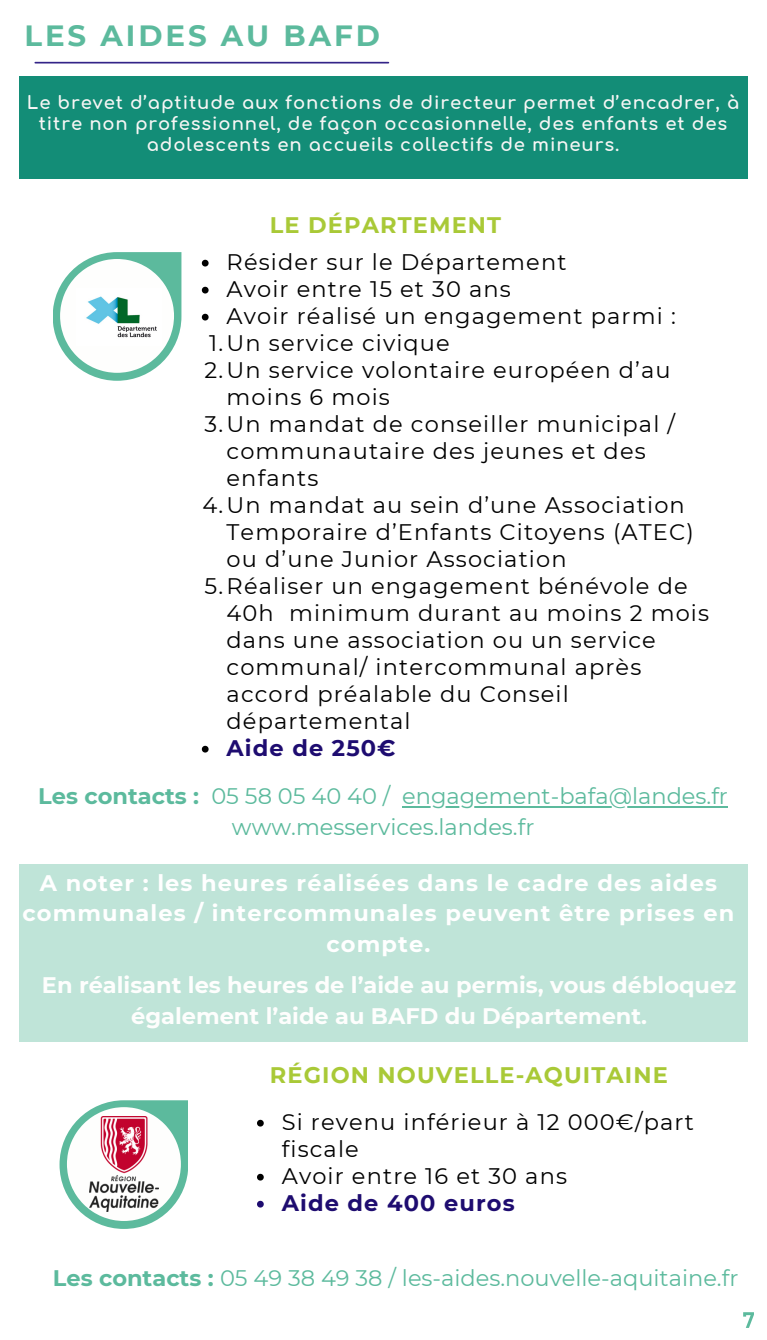
<style>
.page{position:relative;width:767px;height:1340px;background:#fff}
.page>*{position:absolute;margin:0;border:0;box-sizing:border-box;transform-origin:0 0}
.t1{font:700 29.25px "Montserrat";letter-spacing:.1em;color:#5cba9d}
.t2{font:22.5px/27px "Montserrat";letter-spacing:.05em;color:#000}
.t3{font:22.5px "Montserrat";color:#5cba9d}
.t4{font:700 22.5px/30.4px "Montserrat";letter-spacing:.05em;color:#fff;text-align:center}
.t5{font:700 22.5px/30.4px "Montserrat";color:#fefefd;text-align:center}
.t6{font:700 22.5px "Montserrat";letter-spacing:.05em;color:#a9c937}
.t7{font:700 22.5px "Montserrat";letter-spacing:.05em;color:#1e0c70}
.t8{font:700 18px/20.9px "Comfortaa";letter-spacing:.05em;color:#f7f6f5;text-align:center}
.s1{font-weight:700}
</style>
<div class="page">
<hr style="left:35px;top:62px;width:353px;height:2px;background:#342488">
<svg style="left:53px;top:252px;width:128px;height:129px"></svg>
<img style="left:77px;top:288px;width:84px;height:57px">
<div style="left:19px;top:865px;width:728px;height:177px;background:#bfe4d8"></div>
<div style="left:19px;top:77px;width:728px;height:102px;background:#138d77"></div>
<svg style="left:59px;top:1100px;width:129px;height:129px"></svg>
<img style="left:89px;top:1117px;width:69px;height:94px">
<svg style="left:743px;top:1312px;width:9px;height:15px"></svg>
<svg style="left:202px;top:260px;width:6px;height:6px"></svg>
<svg style="left:202px;top:287px;width:6px;height:6px"></svg>
<svg style="left:202px;top:314px;width:6px;height:6px"></svg>
<svg style="left:202px;top:746px;width:6px;height:6px"></svg>
<svg style="left:257px;top:1120px;width:6px;height:6px"></svg>
<svg style="left:257px;top:1174px;width:6px;height:6px"></svg>
<svg style="left:257px;top:1201px;width:6px;height:6px"></svg>
<svg style="left:402px;top:806px;width:13px;height:2px"></svg>
<hr style="left:415px;top:806px;width:312px;height:2px;background:#5cba9d">
<p class="t1" style="left:24px;top:18px;width:357px">LES AIDES AU BAFD</p>
<h3 class="t8" style="left:27px;top:93px;width:713px">Le brevet d’aptitude aux fonctions de directeur permet d’encadrer, à titre non professionnel, de façon occasionnelle, des enfants et des adolescents en accueils collectifs de mineurs.</h3>
<p class="t6" style="left:269px;top:211px;width:233px">LE DÉPARTEMENT</p>
<h2 class="t2" style="left:226px;top:248px;width:341px">Résider sur le Département</h2>
<p class="t2" style="left:226px;top:275px;width:286px">Avoir entre 15 et 30 ans</p>
<p class="t2" style="left:226px;top:302px;width:450px">Avoir réalisé un engagement parmi :</p>
<p class="t2" style="left:209px;top:329px;width:242px">1.Un service civique</p>
<p class="t2" style="left:226px;top:356px;width:445px;text-indent:-22px">2.Un service volontaire européen d’au moins 6 mois</p>
<p class="t2" style="left:226px;top:410px;width:450px;text-indent:-22px">3.Un mandat de conseiller municipal / communautaire des jeunes et des enfants</p>
<p class="t2" style="left:226px;top:491px;width:468px;text-indent:-24px">4.Un mandat au sein d’une Association<br>Temporaire d’Enfants Citoyens (ATEC) ou d’une Junior Association</p>
<p class="t2" style="left:226px;top:572px;width:484px;text-indent:-22px">5.Réaliser un engagement bénévole de<br>40h minimum durant au moins 2 mois dans une association ou un service communal/ intercommunal après accord préalable du Conseil départemental</p>
<p class="t7" style="left:226px;top:734px;width:170px">Aide de 250€</p>
<p class="t3" style="left:38px;top:783px;width:690px"><span class="s1">Les contacts :</span> 05 58 05 40 40 / engagement-bafa@landes.fr</p>
<h4 class="t3" style="left:232px;top:813px;width:304px">www.messervices.landes.fr</h4>
<p class="t4" style="left:22px;top:868px;width:712px">A noter : les heures réalisées dans le cadre des aides communales / intercommunales peuvent être prises en compte.</p>
<h4 class="t5" style="left:42px;top:970px;width:695px">En réalisant les heures de l’aide au permis, vous débloquez également l’aide au BAFD du Département.</h4>
<p class="t6" style="left:269px;top:1061px;width:399px">RÉGION NOUVELLE-AQUITAINE</p>
<h3 class="t2" style="left:281px;top:1108px;width:413px">Si revenu inférieur à 12 000€/part fiscale</h3>
<h2 class="t2" style="left:281px;top:1162px;width:286px">Avoir entre 16 et 30 ans</h2>
<p class="t7" style="left:281px;top:1189px;width:234px">Aide de 400 euros</p>
<p class="t3" style="left:53px;top:1264px;width:686px"><span class="s1">Les contacts :</span> 05 49 38 49 38 / les-aides.nouvelle-aquitaine.fr</p>
</div>
